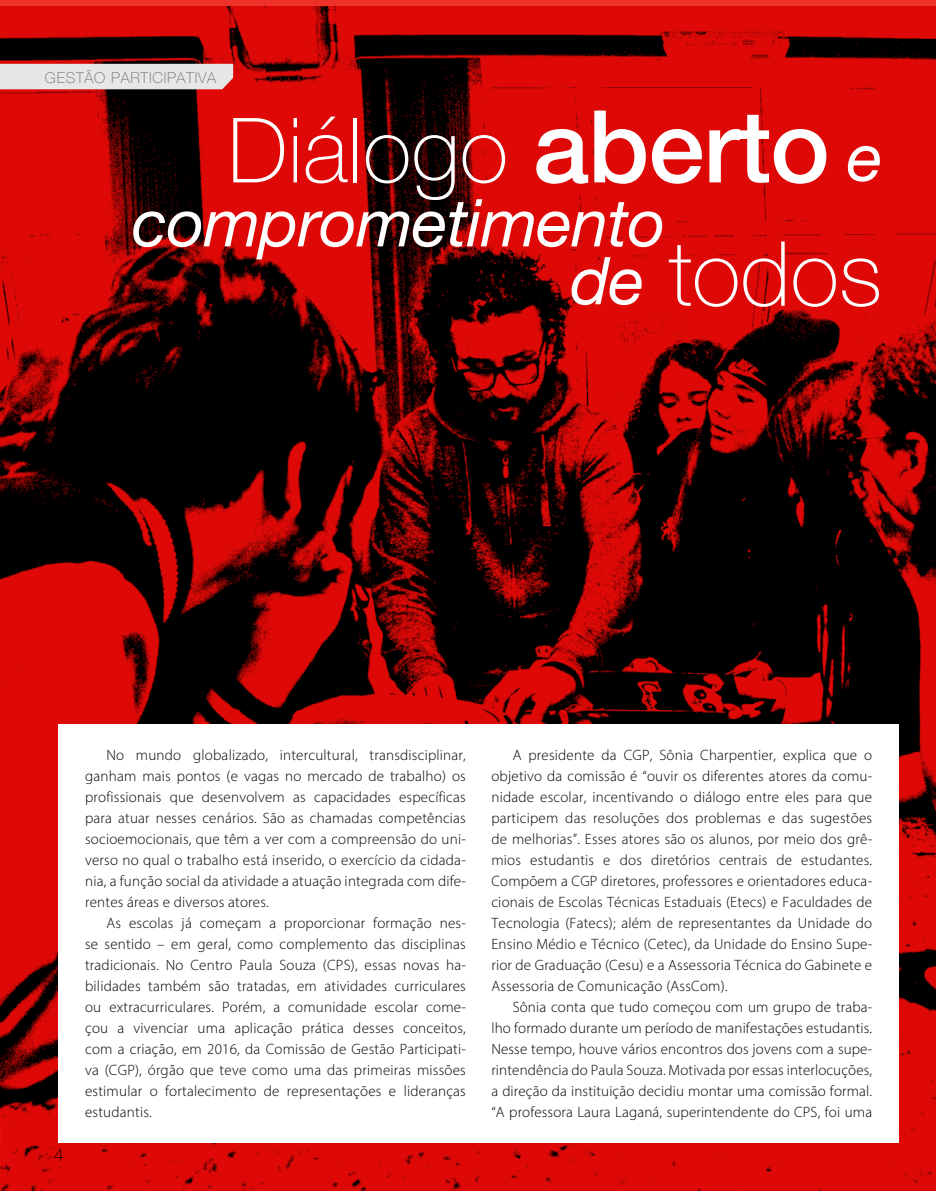
<style>
.page{position:relative;width:936px;height:1191px;background:#fff}
.page>*{position:absolute;margin:0;border:0;box-sizing:border-box;transform-origin:0 0}
.t1{font:100 90px "Helvetica Neue LT Std";color:#fff}
.t2{font:italic 66px "Helvetica Neue LT Std";letter-spacing:-.01em;color:#fff}
.t3{font:200 18px "Helvetica Neue LT Std";color:#000}
.t4{font:300 15px/21px "Myriad Pro";letter-spacing:.015em;color:#000;text-align:justify}
.t5{font:100 15px "Helvetica Neue LT Std";letter-spacing:.05em;color:#6d6e71}
.s1{font-weight:500;font-size:100.5px}
.s2{font-weight:400;font-style:italic;font-size:66px}
</style>
<div class="page">
<img style="left:0;top:6px;width:935px;height:1185px">
<div style="left:59px;top:724px;width:839px;height:419px;background:#fff"></div>
<div style="left:0;top:64px;width:233px;height:25px;background:#e6e7e8"></div>
<p class="t5" style="left:45px;top:69px;width:173px">GESTÃO PARTICIPATIVA</p>
<h1 class="t1" style="left:228px;top:99px;width:656px">Diálogo <span class="s1">aberto</span> <span class="s2">e</span></h1>
<h2 class="t2" style="left:132px;top:183px;width:535px">comprometimento</h2>
<h1 class="t1" style="left:570px;top:222px;width:313px"><span class="s2">de</span> todos</h1>
<p class="t3" style="left:54px;top:1144px;width:12px">4</p>
<p class="t4" style="left:85px;top:744px;width:382px;text-indent:21px">No mundo globalizado, intercultural, transdisciplinar, ganham mais pontos (e vagas no mercado de trabalho) os profissionais que desenvolvem as capacidades específicas para atuar nesses cenários. São as chamadas competências socioemocionais, que têm a ver com a compreensão do uni&shy;verso no qual o trabalho está inserido, o exercício da cidada&shy;nia, a função social da atividade a atuação integrada com dife&shy;rentes áreas e diversos atores.</p>
<p class="t4" style="left:85px;top:912px;width:382px;text-indent:21px">As escolas já começam a proporcionar formação nes&shy;se sentido – em geral, como complemento das disciplinas tradicionais. No Centro Paula Souza (CPS), essas novas ha&shy;bilidades também são tratadas, em atividades curriculares ou extracurriculares. Porém, a comunidade escolar come&shy;çou a vivenciar uma aplicação prática desses conceitos, com a criação, em 2016, da Comissão de Gestão Participati&shy;va (CGP), órgão que teve como uma das primeiras missões estimular o fortalecimento de representações e lideranças estudantis.</p>
<p class="t4" style="left:491px;top:744px;width:382px;text-indent:21px">A presidente da CGP, Sônia Charpentier, explica que o objetivo da comissão é “ouvir os diferentes atores da comu&shy;nidade escolar, incentivando o diálogo entre eles para que participem das resoluções dos problemas e das sugestões de melhorias”. Esses atores são os alunos, por meio dos grê&shy;mios estudantis e dos diretórios centrais de estudantes.<br>Compõem a CGP diretores, professores e orientadores educa&shy;cionais de Escolas Técnicas Estaduais (Etecs) e Faculdades de Tecnologia (Fatecs); além de representantes da Unidade do Ensino Médio e Técnico (Cetec), da Unidade do Ensino Supe&shy;rior de Graduação (Cesu) e a Assessoria Técnica do Gabinete e Assessoria de Comunicação (AssCom).</p>
<p class="t4" style="left:491px;top:996px;width:382px;text-indent:21px">Sônia conta que tudo começou com um grupo de traba&shy;lho formado durante um período de manifestações estudantis.<br>Nesse tempo, houve vários encontros dos jovens com a supe&shy;rintendência do Paula Souza. Motivada por essas interlocuções, a direção da instituição decidiu montar uma comissão formal. “A professora Laura Laganá, superintendente do CPS, foi uma</p>
</div>
